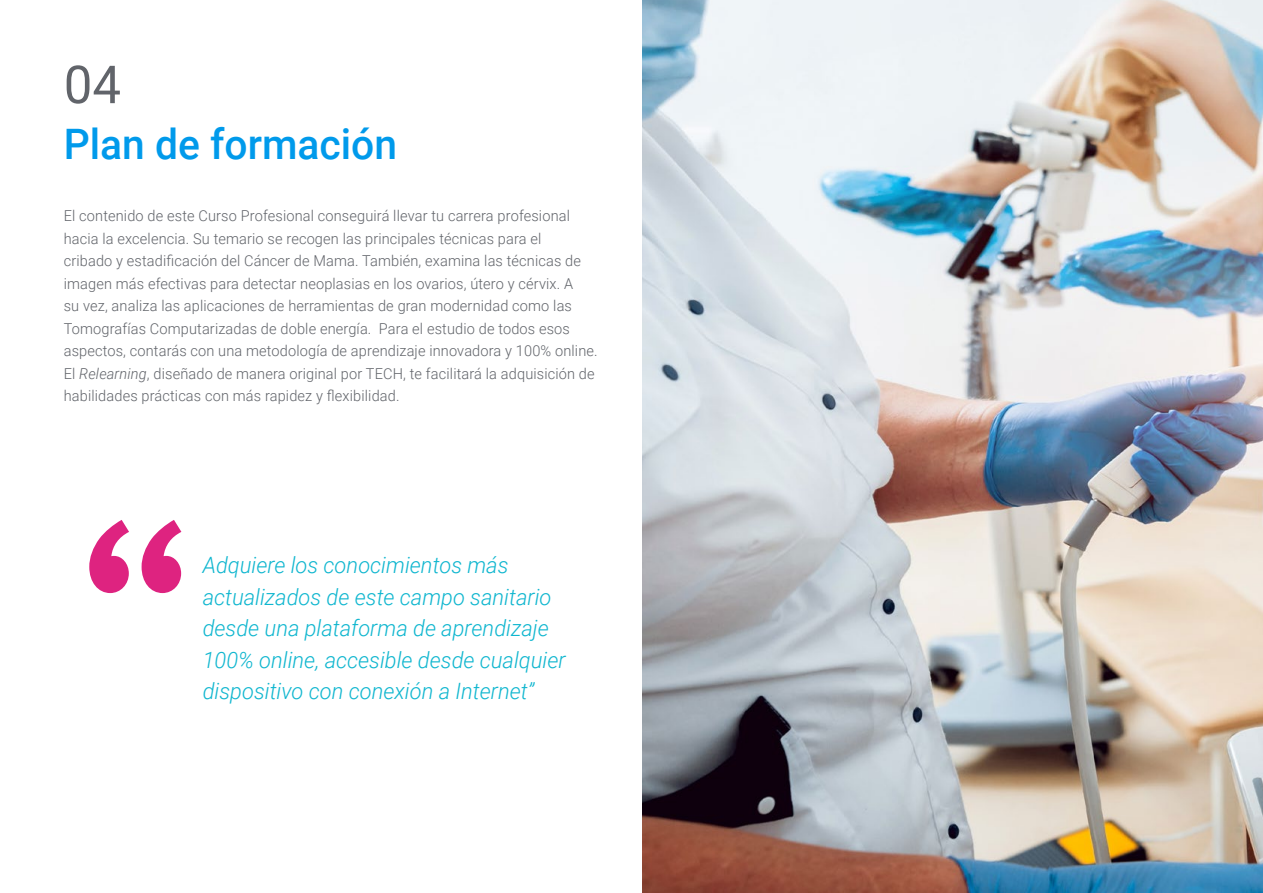
<style>
.page{position:relative;width:1263px;height:893px;background:#fff}
.page>*{position:absolute;margin:0;border:0;box-sizing:border-box;transform-origin:0 0}
.t1{font:52.5px "Roboto";color:#61646a}
.t2{font:500 42px "Roboto";color:#009aeb}
.t3{font:italic 300 22.5px/31.5px "Roboto";color:#0fb6cf}
.t4{font:300 15px/22.5px "Roboto";letter-spacing:.01em;color:#61646a}
.s1{font-style:italic}
</style>
<div class="page">
<svg style="left:89px;top:520px;width:92px;height:73px"></svg>
<img style="left:642px;top:0;width:621px;height:893px">
<h1 class="t1" style="left:64px;top:48px;width:59px">04</h1>
<h2 class="t2" style="left:64px;top:115px;width:335px">Plan de formación</h2>
<p class="t4" style="left:64px;top:204px;width:535px">El contenido de este Curso Profesional conseguirá llevar tu carrera profesional hacia la excelencia. Su temario se recogen las principales técnicas para el<br>cribado y estadificación del Cáncer de Mama. También, examina las técnicas de imagen más efectivas para detectar neoplasias en los ovarios, útero y cérvix. A<br>su vez, analiza las aplicaciones de herramientas de gran modernidad como las Tomografías Computarizadas de doble energía. Para el estudio de todos esos aspectos, contarás con una metodología de aprendizaje innovadora y 100% online.<br>El <span class="s1">Relearning</span>, diseñado de manera original por TECH, te facilitará la adquisición de habilidades prácticas con más rapidez y flexibilidad.</p>
<h3 class="t3" style="left:203px;top:549px;width:364px">Adquiere los conocimientos más actualizados de este campo sanitario desde una plataforma de aprendizaje 100% online, accesible desde cualquier dispositivo con conexión a Internet”</h3>
</div>
